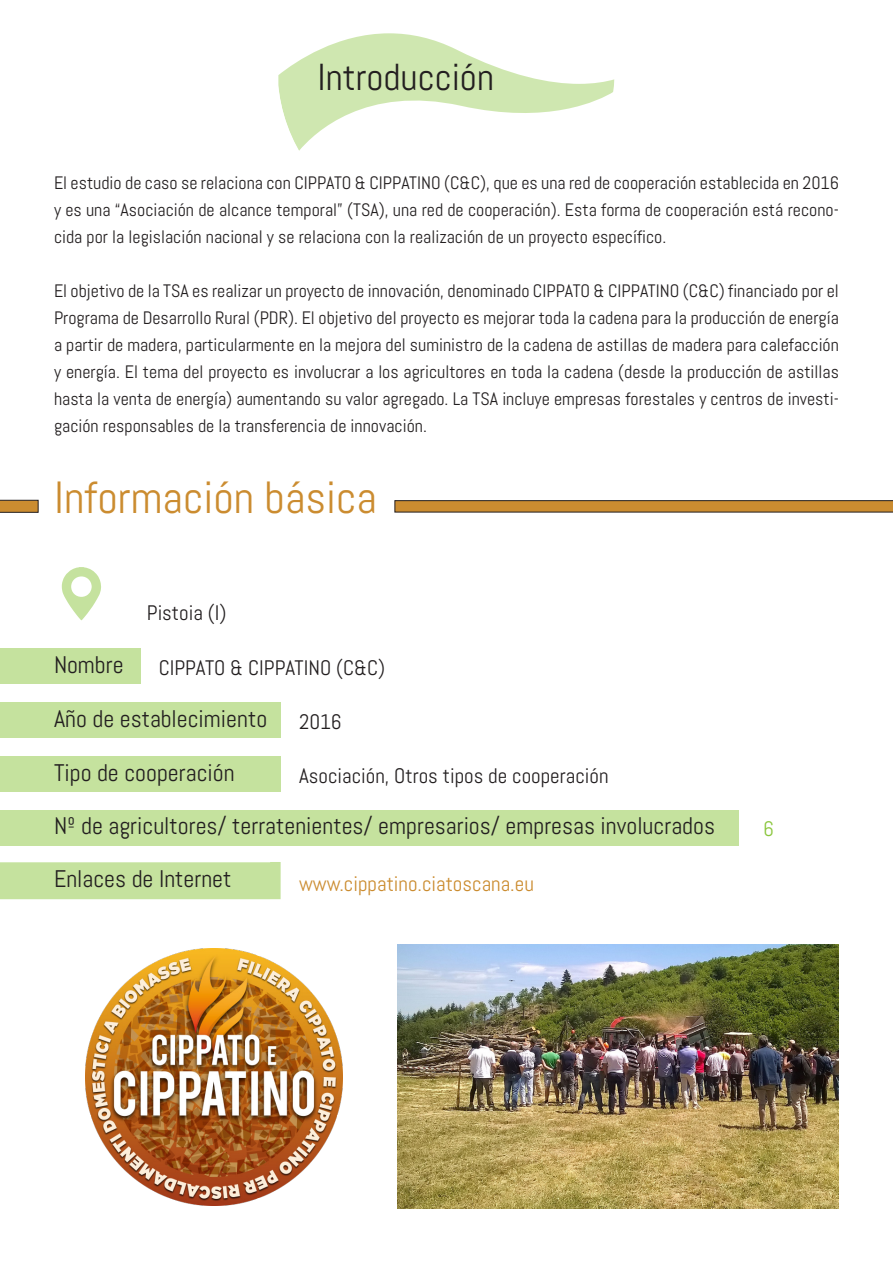
<style>
.page{position:relative;width:893px;height:1263px;background:#fff}
.page>*{position:absolute;margin:0;border:0;box-sizing:border-box;transform-origin:0 0}
.t1{font:45px "Abel";color:#cb8c30}
.t2{font:37.5px "Abel";color:#231f20}
.t3{font:24px "Abel";color:#231f20}
.t4{font:21px "Abel";color:#231f20}
.t5{font:21px "Abel";color:#cb8c30}
.t6{font:21px "Abel";color:#8bc63e}
.t7{font:18px/27px "Abel";color:#231f20;text-align:justify}
</style>
<div class="page">
<svg style="left:394px;top:500px;width:499px;height:13px"></svg>
<svg style="left:0;top:499px;width:39px;height:14px"></svg>
<svg style="left:278px;top:33px;width:337px;height:118px"></svg>
<div style="left:0;top:648px;width:140px;height:36px;background:#c5e29e"></div>
<div style="left:0;top:702px;width:281px;height:36px;background:#c5e29e"></div>
<div style="left:0;top:756px;width:281px;height:36px;background:#c5e29e"></div>
<div style="left:0;top:810px;width:738px;height:36px;background:#c5e29e"></div>
<svg style="left:62px;top:567px;width:39px;height:53px"></svg>
<img style="left:85px;top:949px;width:257px;height:256px">
<img style="left:398px;top:945px;width:441px;height:263px">
<div style="left:0;top:862px;width:281px;height:37px;background:#c5e29e"></div>
<p class="t2" style="left:317px;top:53px;width:178px">Introducción</p>
<p class="t7" style="left:54px;top:169px;width:786px">El estudio de caso se relaciona con CIPPATO &amp; CIPPATINO (C&amp;C), que es una red de cooperación establecida en 2016 y es una “Asociación de alcance temporal” (TSA), una red de cooperación). Esta forma de cooperación está recono&shy;cida por la legislación nacional y se relaciona con la realización de un proyecto específico.</p>
<p class="t7" style="left:54px;top:277px;width:786px">El objetivo de la TSA es realizar un proyecto de innovación, denominado CIPPATO &amp; CIPPATINO (C&amp;C) financiado por el Programa de Desarrollo Rural (PDR). El objetivo del proyecto es mejorar toda la cadena para la producción de energía a partir de madera, particularmente en la mejora del suministro de la cadena de astillas de madera para calefacción y energía. El tema del proyecto es involucrar a los agricultores en toda la cadena (desde la producción de astillas hasta la venta de energía) aumentando su valor agregado. La TSA incluye empresas forestales y centros de investi&shy;gación responsables de la transferencia de innovación.</p>
<p class="t1" style="left:54px;top:469px;width:324px">Información básica</p>
<p class="t4" style="left:147px;top:600px;width:81px">Pistoia (I)</p>
<p class="t3" style="left:54px;top:649px;width:71px">Nombre</p>
<p class="t3" style="left:54px;top:703px;width:215px">Año de establecimiento</p>
<p class="t3" style="left:54px;top:758px;width:182px">Tipo de cooperación</p>
<p class="t3" style="left:54px;top:810px;width:662px">Nº de agricultores/ terratenientes/ empresarios/ empresas involucrados</p>
<p class="t4" style="left:159px;top:654px;width:228px">CIPPATO &amp; CIPPATINO (C&amp;C)</p>
<p class="t4" style="left:299px;top:708px;width:44px">2016</p>
<p class="t4" style="left:299px;top:762px;width:311px">Asociación, Otros tipos de cooperación</p>
<p class="t3" style="left:54px;top:864px;width:179px">Enlaces de Internet</p>
<p class="t5" style="left:299px;top:870px;width:236px">www.cippatino.ciatoscana.eu</p>
<p class="t6" style="left:763px;top:815px;width:12px">6</p>
</div>
